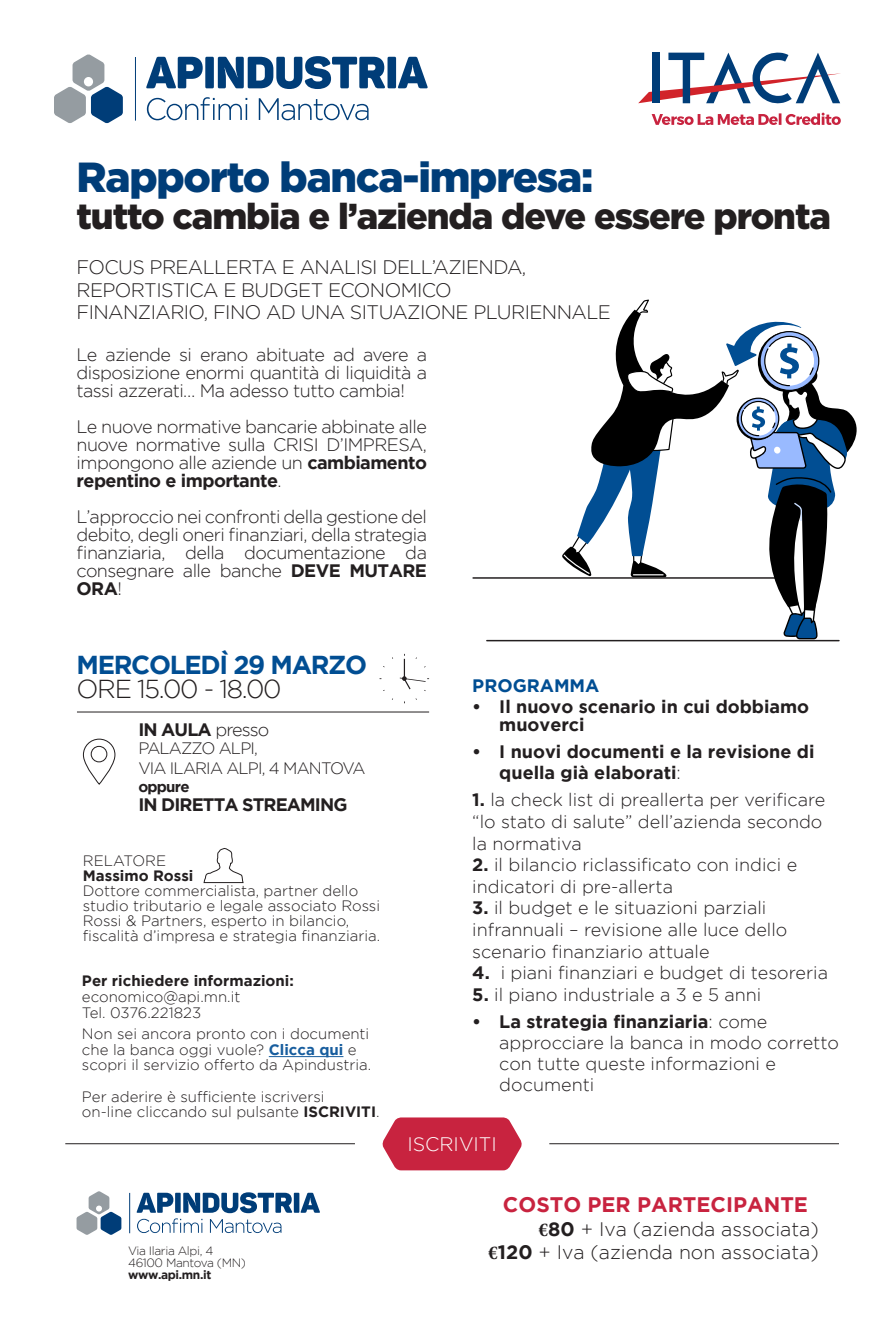
<style>
.page{position:relative;width:893px;height:1319px;background:#fff}
.page>*{position:absolute;margin:0;border:0;box-sizing:border-box;transform-origin:0 0}
.t1{font:900 42px "Gotham";letter-spacing:-.03em;color:#003d78}
.t2{font:900 36px "Gotham";letter-spacing:-.03em;color:#231f20}
.t3{font:700 25.95px "Gotham";letter-spacing:-.05em;color:#014e93}
.t4{font:300 25.95px "Gotham";letter-spacing:-.05em;color:#231f20}
.t5{font:700 21px "Gotham";color:#c8233f}
.t6{font:300 19.5px "Gotham";letter-spacing:-.03em;color:#231f20}
.t7{font:300 19.5px/23.1px "Gotham";color:#231f20;text-align:right}
.t8{font:300 19.5px "Gotham";color:#fff}
.t9{font:300 18px/18px "Gotham";color:#231f20}
.t10{font:700 18px/18px "Gotham";color:#231f20}
.t11{font:700 18px "Gotham";letter-spacing:-.05em;color:#231f20}
.t12{font:700 18px "Gotham";color:#014e93}
.t13{font:300 16.5px "Gotham";letter-spacing:-.05em;color:#231f20}
.t14{font:300 15px/15px "Gotham";color:#231f20}
.t15{font:700 15px "Gotham";color:#231f20}
.t16{font:300 12px "Gotham";letter-spacing:-.03em;color:#231f20}
.t17{font:700 12px "Gotham";letter-spacing:-.03em;color:#231f20}
.s1{font-weight:700}
.s2{font-weight:300}
.s3{font-weight:700;color:#175d9e}
.s4{font-family:"Minion Pro";font-weight:700}
</style>
<div class="page">
<hr style="left:77px;top:711px;width:352px;height:1px;background:#231f20">
<hr style="left:487px;top:639px;width:352px;height:2px;background:#231f20">
<hr style="left:473px;top:577px;width:303px;height:1px;background:#231f20">
<svg style="left:203px;top:848px;width:41px;height:35px"></svg>
<svg style="left:400px;top:653px;width:29px;height:38px"></svg>
<hr style="left:269px;top:1056px;width:74px;height:1px;background:#175d9e">
<hr style="left:129px;top:1192px;width:1px;height:40px;background:#003d78">
<svg style="left:137px;top:1218px;width:144px;height:14px"></svg>
<svg style="left:136px;top:1192px;width:184px;height:20px"></svg>
<svg style="left:77px;top:1191px;width:44px;height:43px"></svg>
<svg style="left:382px;top:1117px;width:140px;height:53px;background:#cd3a53"></svg>
<hr style="left:549px;top:1143px;width:290px;height:1px;background:#231f20">
<hr style="left:65px;top:1143px;width:290px;height:1px;background:#231f20">
<hr style="left:135px;top:57px;width:1px;height:64px;background:#003d78">
<svg style="left:147px;top:97px;width:222px;height:23px"></svg>
<svg style="left:146px;top:56px;width:282px;height:33px"></svg>
<svg style="left:54px;top:54px;width:69px;height:69px"></svg>
<svg style="left:652px;top:113px;width:189px;height:12px"></svg>
<svg style="left:638px;top:52px;width:202px;height:51px"></svg>
<div style="left:653px;top:53px;width:7px;height:50px;background:#003d78"></div>
<svg style="left:562px;top:299px;width:295px;height:340px"></svg>
<svg style="left:82px;top:738px;width:34px;height:47px"></svg>
<p class="t1" style="left:77px;top:148px;width:518px">Rapporto banca-impresa:</p>
<p class="t2" style="left:77px;top:191px;width:756px">tutto cambia e l’azienda deve essere pronta</p>
<p class="t6" style="left:77px;top:257px;width:451px">FOCUS PREALLERTA E ANALISI DELL’AZIENDA,</p>
<p class="t6" style="left:77px;top:279px;width:377px">REPORTISTICA E BUDGET ECONOMICO</p>
<p class="t6" style="left:77px;top:302px;width:536px">FINANZIARIO, FINO AD UNA SITUAZIONE PLURIENNALE</p>
<p class="t9" style="left:77px;top:345px;width:352px;text-align:justify">Le aziende si erano abituate ad avere a disposizione enormi quantità di liquidità a tassi azzerati… Ma adesso tutto cambia!</p>
<p class="t9" style="left:77px;top:417px;width:352px;text-align:justify">Le nuove normative bancarie abbinate alle nuove normative sulla CRISI D’IMPRESA, impongono alle aziende un <span class="s1">cambiamento repentino e importante</span>.</p>
<p class="t9" style="left:77px;top:507px;width:352px;text-align:justify">L’approccio nei confronti della gestione del debito, degli oneri finanziari, della strategia finanziaria, della documentazione da consegnare alle banche <span class="s1">DEVE MUTARE ORA</span>!</p>
<p class="t3" style="left:77px;top:649px;width:292px">MERCOLEDÌ 29 MARZO</p>
<p class="t4" style="left:77px;top:675px;width:206px">ORE 15.00 - 18.00</p>
<p class="t10" style="left:138px;top:720px;width:132px">IN AULA <span class="s2">presso</span></p>
<p class="t13" style="left:138px;top:739px;width:121px">PALAZZO ALPI,</p>
<p class="t13" style="left:138px;top:759px;width:229px">VIA ILARIA ALPI, 4 MANTOVA</p>
<p class="t15" style="left:138px;top:777px;width:53px">oppure</p>
<p class="t11" style="left:138px;top:794px;width:211px">IN DIRETTA STREAMING</p>
<p class="t14" style="left:83px;top:853px;width:85px">RELATORE</p>
<p class="t15" style="left:83px;top:867px;width:112px">Massimo Rossi</p>
<p class="t14" style="left:83px;top:883px;width:299px">Dottore commercialista, partner dello studio tributario e legale associato Rossi Rossi &amp; Partners, esperto in bilancio, fiscalità d’impresa e strategia finanziaria.</p>
<p class="t15" style="left:82px;top:972px;width:213px">Per richiedere informazioni:</p>
<p class="t14" style="left:82px;top:989px;width:160px">economico@api.mn.it</p>
<p class="t14" style="left:82px;top:1004px;width:121px">Tel. 0376.221823</p>
<p class="t14" style="left:82px;top:1025px;width:291px;line-height:15.8px">Non sei ancora pronto con i documenti che la banca oggi vuole? <span class="s3">Clicca qui</span> e scopri il servizio offerto da Apindustria.</p>
<p class="t14" style="left:82px;top:1088px;width:244px">Per aderire è sufficiente iscriversi</p>
<p class="t14" style="left:82px;top:1104px;width:299px">on-line cliccando sul pulsante <span class="s1">ISCRIVITI</span>.</p>
<p class="t16" style="left:128px;top:1244px;width:87px">Via Ilaria Alpi, 4</p>
<p class="t16" style="left:128px;top:1256px;width:119px">46100 Mantova (MN)</p>
<p class="t17" style="left:128px;top:1267px;width:85px">www.api.mn.it</p>
<p class="t12" style="left:472px;top:675px;width:129px">PROGRAMMA</p>
<p class="t10" style="left:499px;top:697px;width:311px;text-indent:-27px">• Il nuovo scenario in cui dobbiamo muoverci</p>
<p class="t10" style="left:499px;top:741px;width:317px;line-height:21px;text-indent:-27px">• I nuovi documenti e la revisione di quella già elaborati<span class="s2">:</span></p>
<p class="t9" style="left:472px;top:789px;width:355px;line-height:21.6px"><span class="s1">1.</span> la check list di preallerta per verificare “lo stato di salute” dell’azienda secondo la normativa</p>
<p class="t9" style="left:472px;top:853px;width:326px;line-height:21.6px"><span class="s1">2.</span> il bilancio riclassificato con indici e indicatori di pre-allerta</p>
<p class="t9" style="left:472px;top:896px;width:316px;line-height:21.6px"><span class="s1">3.</span> il budget e le situazioni parziali infrannuali – revisione alle luce dello scenario finanziario attuale</p>
<p class="t9" style="left:472px;top:963px;width:357px"><span class="s1">4.</span> i piani finanziari e budget di tesoreria</p>
<p class="t9" style="left:472px;top:985px;width:290px"><span class="s1">5.</span> il piano industriale a 3 e 5 anni</p>
<p class="t9" style="left:499px;top:1010px;width:341px;line-height:21px;text-indent:-27px"><span class="s1">• La strategia finanziaria</span>: come approcciare la banca in modo corretto con tutte queste informazioni e documenti</p>
<p class="t8" style="left:407px;top:1132px;width:91px">ISCRIVITI</p>
<p class="t5" style="left:503px;top:1192px;width:307px">COSTO PER PARTECIPANTE</p>
<p class="t7" style="left:488px;top:1216px;width:332px"><span class="s4">€</span><span class="s1">80</span> + Iva (azienda associata)<br><span class="s4">€</span><span class="s1">120</span> + Iva (azienda non associata)</p>
</div>
